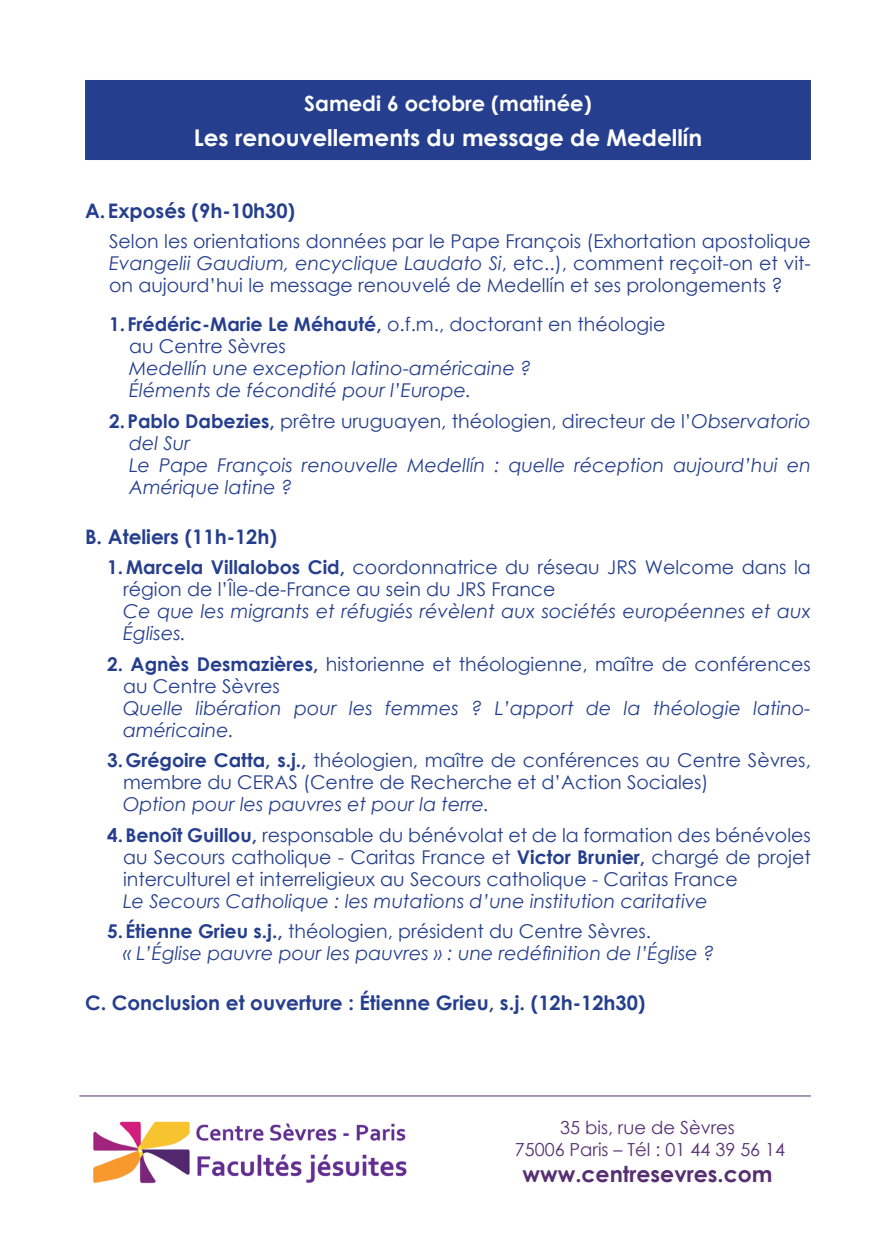
<style>
.page{position:relative;width:896px;height:1248px;background:#fff}
.page>*{position:absolute;margin:0;border:0;box-sizing:border-box;transform-origin:0 0}
.t1{font:700 23px "Century Gothic";color:#fff}
.t2{font:700 22px "Century Gothic";color:#562f72}
.t3{font:700 21px "Century Gothic";color:#fff}
.t4{font:700 20px "Century Gothic";color:#253f8e}
.t5{font:19px/22px "Century Gothic";color:#253f8e}
.t6{font:italic 19px/22px "Century Gothic";color:#253f8e}
.t7{font:18px "Century Gothic";color:#562f72}
.s1{font-style:italic}
.s2{font-weight:700}
</style>
<div class="page">
<img style="left:93px;top:1121px;width:314px;height:63px">
<div style="left:85px;top:80px;width:726px;height:80px;background:#253f8e"></div>
<hr style="left:79px;top:1095px;width:732px;height:1px;background:#562f72">
<p class="t3" style="left:304px;top:87px;width:289px">Samedi 6 octobre (matinée)</p>
<p class="t1" style="left:194px;top:120px;width:510px">Les renouvellements du message de Medellín</p>
<p class="t4" style="left:85px;top:195px;width:212px">A.Exposés (9h-10h30)</p>
<p class="t5" style="left:109px;top:230px;width:703px;text-align:justify">Selon les orientations données par le Pape François (Exhortation apostolique <span class="s1">Evangelii Gaudium, encyclique Laudato Si</span>, etc..), comment reçoit-on et vit&shy;on aujourd’hui le message renouvelé de Medellín et ses prolongements ?</p>
<p class="t5" style="left:109px;top:313px;width:558px"><span class="s2">1. Frédéric-Marie Le Méhauté,</span> o.f.m., doctorant en théologie</p>
<p class="t5" style="left:129px;top:335px;width:158px">au Centre Sèvres</p>
<p class="t6" style="left:129px;top:357px;width:404px">Medellín une exception latino-américaine ?</p>
<p class="t6" style="left:129px;top:379px;width:344px">Éléments de fécondité pour l’Europe.</p>
<p class="t5" style="left:129px;top:409px;width:683px;text-indent:-20px"><span class="s2">2.Pablo Dabezies,</span> prêtre uruguayen, théologien, directeur de l’<span class="s1">Observatorio del Sur</span></p>
<p class="t6" style="left:129px;top:453px;width:683px">Le Pape François renouvelle Medellín : quelle réception aujourd’hui en<br>Amérique latine ?</p>
<p class="t4" style="left:85px;top:521px;width:194px">B. Ateliers (11h-12h)</p>
<p class="t5" style="left:123px;top:556px;width:689px;text-indent:-16px"><span class="s2">1. Marcela Villalobos Cid,</span> coordonnatrice du réseau JRS Welcome dans la région de l’Île-de-France au sein du JRS France</p>
<p class="t6" style="left:123px;top:600px;width:689px">Ce que les migrants et réfugiés révèlent aux sociétés européennes et aux<br>Églises.</p>
<p class="t5" style="left:123px;top:652px;width:689px;text-indent:-16px"><span class="s2">2. Agnès Desmazières,</span> historienne et théologienne, maître de conférences au Centre Sèvres</p>
<p class="t6" style="left:123px;top:696px;width:689px">Quelle libération pour les femmes ? L’apport de la théologie latino&shy;américaine.</p>
<p class="t5" style="left:123px;top:749px;width:689px;text-indent:-16px"><span class="s2">3.Grégoire Catta, s.j.,</span> théologien, maître de conférences au Centre Sèvres, membre du CERAS (Centre de Recherche et d’Action Sociales)</p>
<p class="t6" style="left:123px;top:793px;width:368px">Option pour les pauvres et pour la terre.</p>
<p class="t5" style="left:123px;top:823px;width:689px;text-align:justify;text-indent:-16px"><span class="s2">4.Benoît Guillou,</span> responsable du bénévolat et de la formation des bénévoles au Secours catholique - Caritas France et <span class="s2">Victor Brunier,</span> chargé de projet interculturel et interreligieux au Secours catholique - Caritas France</p>
<p class="t6" style="left:123px;top:889px;width:586px">Le Secours Catholique : les mutations d’une institution caritative</p>
<p class="t5" style="left:107px;top:920px;width:545px"><span class="s2">5.Étienne Grieu s.j.,</span> théologien, président du Centre Sèvres.</p>
<p class="t6" style="left:123px;top:942px;width:593px">« L’Église pauvre pour les pauvres » : une redéfinition de l’Église ?</p>
<p class="t4" style="left:85px;top:987px;width:562px">C. Conclusion et ouverture : Étienne Grieu, s.j. (12h-12h30)</p>
<p class="t7" style="left:560px;top:1115px;width:176px">35 bis, rue de Sèvres</p>
<p class="t7" style="left:515px;top:1136px;width:272px">75006 Paris – Tél : 01 44 39 56 14</p>
<p class="t2" style="left:522px;top:1157px;width:251px">www.centresevres.com</p>
</div>
